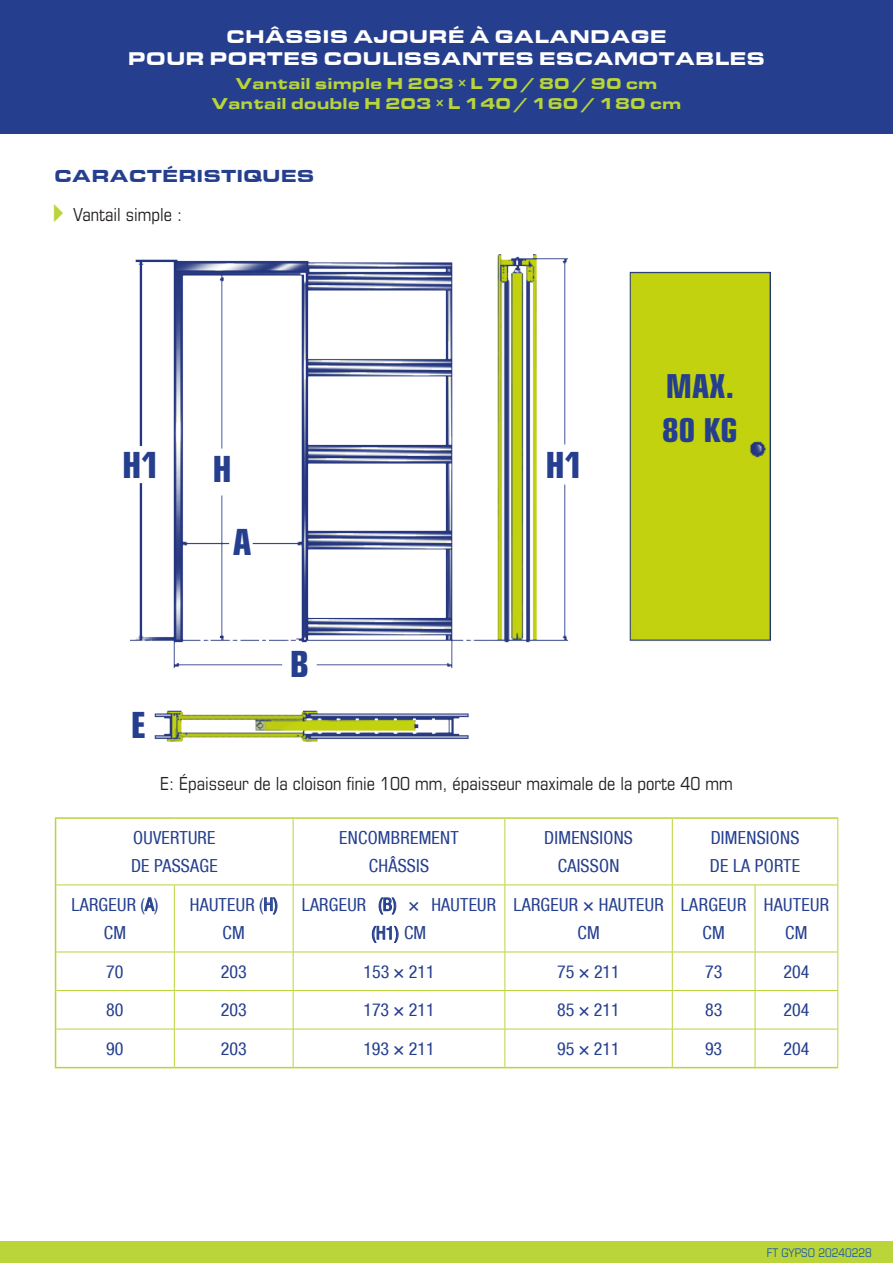
<style>
.page{position:relative;width:893px;height:1263px;background:#fff}
.page>*{position:absolute;margin:0;border:0;box-sizing:border-box;transform-origin:0 0}
.t1{font:700 condensed 36px "Eurostile";color:#253f8e}
.t2{font:700 condensed 33px/43.8px "Eurostile";color:#253f8e}
.t3{font:900 18.9px/22.8px "Eurostile Extended";color:#fff;text-align:center}
.t4{font:condensed 18px/28.5px "Helvetica Neue";letter-spacing:.015em;color:#253f8e;text-align:center}
.t5{font:condensed 18px "Eurostile";color:#231f20}
.t6{font:900 18px "Eurostile Extended";color:#253f8e}
.t7{font:900 16.2px/19.5px "Eurostile Extended";color:#b9d539;text-align:center}
.t8{font:condensed 12px "Eurostile";color:#235caa}
.s1{font-family:"puce gypso";font-stretch:normal;color:#b9d539}
.s2{font-family:"Avant Garde";font-weight:500}
</style>
<div class="page">
<img style="left:131px;top:254px;width:640px;height:488px">
<hr style="left:55px;top:817px;width:119px;height:2px;background:#b9d539">
<hr style="left:55px;top:819px;width:1px;height:66px;background:#b9d539">
<hr style="left:174px;top:817px;width:119px;height:2px;background:#b9d539">
<hr style="left:293px;top:817px;width:212px;height:2px;background:#b9d539">
<hr style="left:505px;top:817px;width:167px;height:2px;background:#b9d539">
<hr style="left:672px;top:817px;width:83px;height:2px;background:#b9d539">
<hr style="left:755px;top:817px;width:83px;height:2px;background:#b9d539">
<hr style="left:55px;top:885px;width:1px;height:67px;background:#b9d539">
<hr style="left:55px;top:952px;width:1px;height:38px;background:#b9d539">
<hr style="left:55px;top:990px;width:1px;height:39px;background:#b9d539">
<hr style="left:55px;top:1029px;width:1px;height:38px;background:#b9d539">
<hr style="left:55px;top:1067px;width:119px;height:1px;background:#b9d539">
<hr style="left:174px;top:1067px;width:119px;height:1px;background:#b9d539">
<hr style="left:293px;top:1067px;width:212px;height:1px;background:#b9d539">
<hr style="left:505px;top:1067px;width:167px;height:1px;background:#b9d539">
<hr style="left:672px;top:1067px;width:83px;height:1px;background:#b9d539">
<hr style="left:755px;top:1067px;width:83px;height:1px;background:#b9d539">
<hr style="left:293px;top:819px;width:1px;height:65px;background:#b9d539">
<hr style="left:504px;top:819px;width:1px;height:65px;background:#b9d539">
<hr style="left:672px;top:819px;width:1px;height:65px;background:#b9d539">
<hr style="left:837px;top:819px;width:1px;height:65px;background:#b9d539">
<hr style="left:56px;top:884px;width:118px;height:1px;background:#b9d539">
<hr style="left:174px;top:884px;width:119px;height:1px;background:#b9d539">
<hr style="left:174px;top:885px;width:1px;height:66px;background:#b9d539">
<hr style="left:293px;top:884px;width:212px;height:1px;background:#b9d539">
<hr style="left:293px;top:885px;width:1px;height:66px;background:#b9d539">
<hr style="left:505px;top:884px;width:167px;height:1px;background:#b9d539">
<hr style="left:504px;top:885px;width:1px;height:66px;background:#b9d539">
<hr style="left:672px;top:884px;width:83px;height:1px;background:#b9d539">
<hr style="left:672px;top:885px;width:1px;height:66px;background:#b9d539">
<hr style="left:755px;top:884px;width:83px;height:1px;background:#b9d539">
<hr style="left:755px;top:885px;width:1px;height:66px;background:#b9d539">
<hr style="left:837px;top:885px;width:1px;height:66px;background:#b9d539">
<hr style="left:56px;top:951px;width:118px;height:1px;background:#b9d539">
<hr style="left:174px;top:951px;width:119px;height:1px;background:#b9d539">
<hr style="left:174px;top:952px;width:1px;height:38px;background:#b9d539">
<hr style="left:293px;top:951px;width:212px;height:1px;background:#b9d539">
<hr style="left:293px;top:952px;width:1px;height:38px;background:#b9d539">
<hr style="left:505px;top:951px;width:167px;height:1px;background:#b9d539">
<hr style="left:504px;top:952px;width:1px;height:38px;background:#b9d539">
<hr style="left:672px;top:951px;width:83px;height:1px;background:#b9d539">
<hr style="left:672px;top:952px;width:1px;height:38px;background:#b9d539">
<hr style="left:755px;top:951px;width:83px;height:1px;background:#b9d539">
<hr style="left:755px;top:952px;width:1px;height:38px;background:#b9d539">
<hr style="left:837px;top:952px;width:1px;height:38px;background:#b9d539">
<hr style="left:56px;top:990px;width:118px;height:1px;background:#b9d539">
<hr style="left:174px;top:990px;width:119px;height:1px;background:#b9d539">
<hr style="left:174px;top:991px;width:1px;height:38px;background:#b9d539">
<hr style="left:293px;top:990px;width:212px;height:1px;background:#b9d539">
<hr style="left:293px;top:991px;width:1px;height:38px;background:#b9d539">
<hr style="left:505px;top:990px;width:167px;height:1px;background:#b9d539">
<hr style="left:504px;top:991px;width:1px;height:38px;background:#b9d539">
<hr style="left:672px;top:990px;width:83px;height:1px;background:#b9d539">
<hr style="left:672px;top:991px;width:1px;height:38px;background:#b9d539">
<hr style="left:755px;top:990px;width:83px;height:1px;background:#b9d539">
<hr style="left:755px;top:991px;width:1px;height:38px;background:#b9d539">
<hr style="left:837px;top:991px;width:1px;height:38px;background:#b9d539">
<hr style="left:56px;top:1029px;width:118px;height:1px;background:#b9d539">
<hr style="left:174px;top:1029px;width:119px;height:1px;background:#b9d539">
<hr style="left:174px;top:1029px;width:1px;height:38px;background:#b9d539">
<hr style="left:293px;top:1029px;width:212px;height:1px;background:#b9d539">
<hr style="left:293px;top:1029px;width:1px;height:38px;background:#b9d539">
<hr style="left:505px;top:1029px;width:167px;height:1px;background:#b9d539">
<hr style="left:504px;top:1029px;width:1px;height:38px;background:#b9d539">
<hr style="left:672px;top:1029px;width:83px;height:1px;background:#b9d539">
<hr style="left:672px;top:1029px;width:1px;height:38px;background:#b9d539">
<hr style="left:755px;top:1029px;width:83px;height:1px;background:#b9d539">
<hr style="left:755px;top:1029px;width:1px;height:38px;background:#b9d539">
<hr style="left:837px;top:1029px;width:1px;height:38px;background:#b9d539">
<div style="left:0;top:0;width:893px;height:134px;background:#253f8e"></div>
<div style="left:0;top:1242px;width:893px;height:21px;background:#b9d539"></div>
<p class="t3" style="left:128px;top:25px;width:639px">CHÂSSIS AJOURÉ À GALANDAGE<br>POUR PORTES COULISSANTES ESCAMOTABLES</p>
<p class="t7" style="left:211px;top:74px;width:472px">Vantail simple H 203 × L 70 / 80 / 90 cm<br>Vantail double H 203 × L 140 / 160 / 180 cm</p>
<p class="t6" style="left:54px;top:166px;width:262px">CARACTÉRISTIQUES</p>
<p class="t5" style="left:54px;top:204px;width:130px"><span class="s1">►</span> Vantail simple :</p>
<h1 class="t1" style="left:122px;top:443px;width:39px">H1</h1>
<h1 class="t1" style="left:212px;top:447px;width:21px">H</h1>
<h1 class="t1" style="left:545px;top:443px;width:39px">H1</h1>
<h1 class="t1" style="left:131px;top:703px;width:17px">E</h1>
<h1 class="t1" style="left:233px;top:520px;width:20px">A</h1>
<h1 class="t1" style="left:290px;top:643px;width:21px">B</h1>
<h2 class="t2" style="left:662px;top:364px;width:77px">MAX.<br>80 KG</h2>
<p class="t5" style="left:160px;top:772px;width:574px">E: Épaisseur de la cloison finie 100 mm, épaisseur maximale de la porte 40 mm</p>
<p class="t4" style="left:131px;top:823px;width:88px;text-align:left">OUVERTURE<br>DE PASSAGE</p>
<p class="t4" style="left:339px;top:823px;width:121px">ENCOMBREMENT<br>CHÂSSIS</p>
<p class="t4" style="left:544px;top:823px;width:90px">DIMENSIONS<br>CAISSON</p>
<p class="t4" style="left:710px;top:823px;width:92px;text-align:left">DIMENSIONS<br>DE LA PORTE</p>
<p class="t4" style="left:72px;top:890px;width:88px">LARGEUR (A)<br>CM</p>
<p class="t4" style="left:190px;top:890px;width:89px">HAUTEUR (H)<br>CM</p>
<p class="t4" style="left:302px;top:890px;width:196px">LARGEUR (B) <span class="s2">×</span> HAUTEUR (H1) CM</p>
<p class="t4" style="left:513px;top:890px;width:152px">LARGEUR <span class="s2">×</span> HAUTEUR<br>CM</p>
<p class="t4" style="left:681px;top:890px;width:67px">LARGEUR<br>CM</p>
<p class="t4" style="left:764px;top:890px;width:67px">HAUTEUR<br>CM</p>
<p class="t4" style="left:106px;top:957px;width:19px">70</p>
<p class="t4" style="left:221px;top:957px;width:27px">203</p>
<p class="t4" style="left:363px;top:957px;width:73px">153 <span class="s2">×</span> 211</p>
<p class="t4" style="left:557px;top:957px;width:64px">75 <span class="s2">×</span> 211</p>
<p class="t4" style="left:705px;top:957px;width:19px">73</p>
<p class="t4" style="left:783px;top:957px;width:27px">204</p>
<p class="t4" style="left:106px;top:995px;width:19px">80</p>
<p class="t4" style="left:221px;top:995px;width:27px">203</p>
<p class="t4" style="left:363px;top:995px;width:73px">173 <span class="s2">×</span> 211</p>
<p class="t4" style="left:557px;top:995px;width:64px">85 <span class="s2">×</span> 211</p>
<p class="t4" style="left:705px;top:995px;width:19px">83</p>
<p class="t4" style="left:783px;top:995px;width:27px">204</p>
<p class="t4" style="left:106px;top:1034px;width:19px">90</p>
<p class="t4" style="left:221px;top:1034px;width:27px">203</p>
<p class="t4" style="left:363px;top:1034px;width:73px">193 <span class="s2">×</span> 211</p>
<p class="t4" style="left:557px;top:1034px;width:64px">95 <span class="s2">×</span> 211</p>
<p class="t4" style="left:705px;top:1034px;width:19px">93</p>
<p class="t4" style="left:783px;top:1034px;width:27px">204</p>
<p class="t8" style="left:767px;top:1245px;width:106px">FT GYPSO 20240228</p>
</div>
